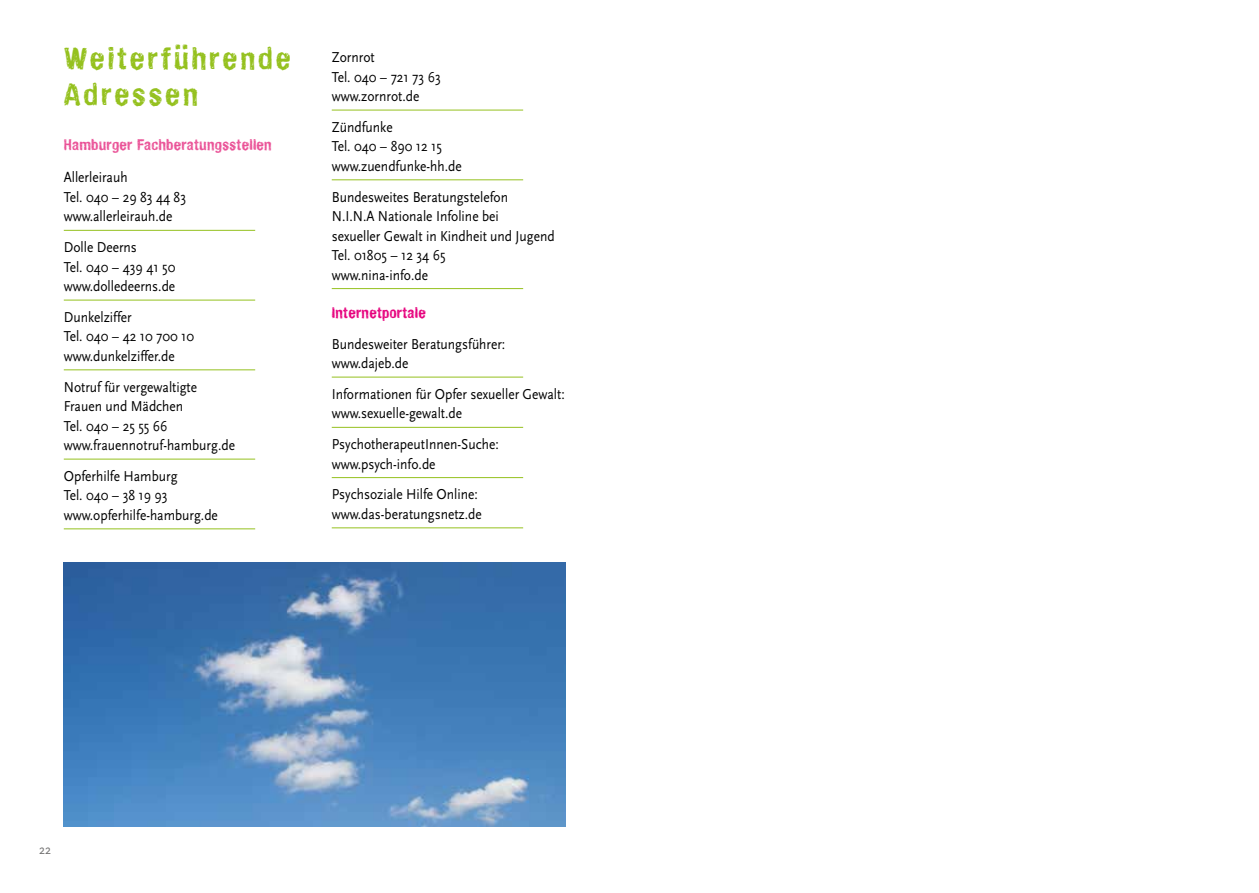
<style>
.page{position:relative;width:1259px;height:893px;background:#fff}
.page>*{position:absolute;margin:0;border:0;box-sizing:border-box;transform-origin:0 0}
.t1{font:700 30px/36px "Hand Vetica";letter-spacing:.1em;color:#95c11f}
.t2{font:15px/19.5px "Scala Sans";color:#000;scale:.9 1}
.t3{font:700 15px "Hand Vetica";letter-spacing:.02em;color:#ea5297}
.t4{font:700 15px "Hand Vetica";letter-spacing:.02em;color:#e6007d}
.t5{font:13.5px "Scala Sans";color:#706f6f;scale:.9 1}
</style>
<div class="page">
<img style="left:64px;top:562px;width:502px;height:264px">
<hr style="left:64px;top:230px;width:191px;height:1px;background:#95c11f">
<hr style="left:64px;top:300px;width:191px;height:1px;background:#95c11f">
<hr style="left:64px;top:369px;width:191px;height:1px;background:#95c11f">
<hr style="left:64px;top:459px;width:191px;height:1px;background:#95c11f">
<hr style="left:64px;top:528px;width:191px;height:1px;background:#95c11f">
<hr style="left:332px;top:110px;width:191px;height:1px;background:#95c11f">
<hr style="left:332px;top:179px;width:191px;height:1px;background:#95c11f">
<hr style="left:332px;top:288px;width:191px;height:1px;background:#95c11f">
<hr style="left:332px;top:377px;width:191px;height:1px;background:#95c11f">
<hr style="left:332px;top:427px;width:191px;height:1px;background:#95c11f">
<hr style="left:332px;top:477px;width:191px;height:1px;background:#95c11f">
<hr style="left:332px;top:527px;width:191px;height:1px;background:#95c11f">
<h1 class="t1" style="left:64px;top:40px;width:228px">Weiterführende<br>Adressen</h1>
<p class="t3" style="left:64px;top:135px;width:209px">Hamburger Fachberatungsstellen</p>
<p class="t2" style="left:64px;top:168px;width:137px">Allerleirauh<br>Tel. 040 – 29 83 44 83 www.allerleirauh.de</p>
<p class="t2" style="left:64px;top:238px;width:125px">Dolle Deerns<br>Tel. 040 – 439 41 50 www.dolledeerns.de</p>
<p class="t2" style="left:64px;top:308px;width:146px">Dunkelziffer<br>Tel. 040 – 42 10 700 10 www.dunkelziffer.de</p>
<p class="t2" style="left:64px;top:377px;width:192px">Notruf für vergewaltigte<br>Frauen und Mädchen<br>Tel. 040 – 25 55 66 www.frauennotruf-hamburg.de</p>
<p class="t2" style="left:64px;top:467px;width:173px">Opferhilfe Hamburg<br>Tel. 040 – 38 19 93 www.opferhilfe-hamburg.de</p>
<p class="t2" style="left:332px;top:48px;width:123px">Zornrot<br>Tel. 040 – 721 73 63 www.zornrot.de</p>
<p class="t2" style="left:332px;top:118px;width:146px">Zündfunke<br>Tel. 040 – 890 12 15 www.zuendfunke-hh.de</p>
<p class="t2" style="left:332px;top:187px;width:249px">Bundesweites Beratungstelefon<br>N.I.N.A Nationale Infoline bei<br>sexueller Gewalt in Kindheit und Jugend<br>Tel. 01805 – 12 34 65<br>www.nina-info.de</p>
<p class="t4" style="left:332px;top:303px;width:95px">Internetportale</p>
<p class="t2" style="left:332px;top:334px;width:194px">Bundesweiter Beratungsführer: www.dajeb.de</p>
<p class="t2" style="left:332px;top:385px;width:260px">Informationen für Opfer sexueller Gewalt: www.sexuelle-gewalt.de</p>
<p class="t2" style="left:332px;top:435px;width:187px">PsychotherapeutInnen-Suche: www.psych-info.de</p>
<p class="t2" style="left:332px;top:485px;width:168px">Psychsoziale Hilfe Online: www.das-beratungsnetz.de</p>
<p class="t5" style="left:39px;top:842px;width:15px">22</p>
</div>
